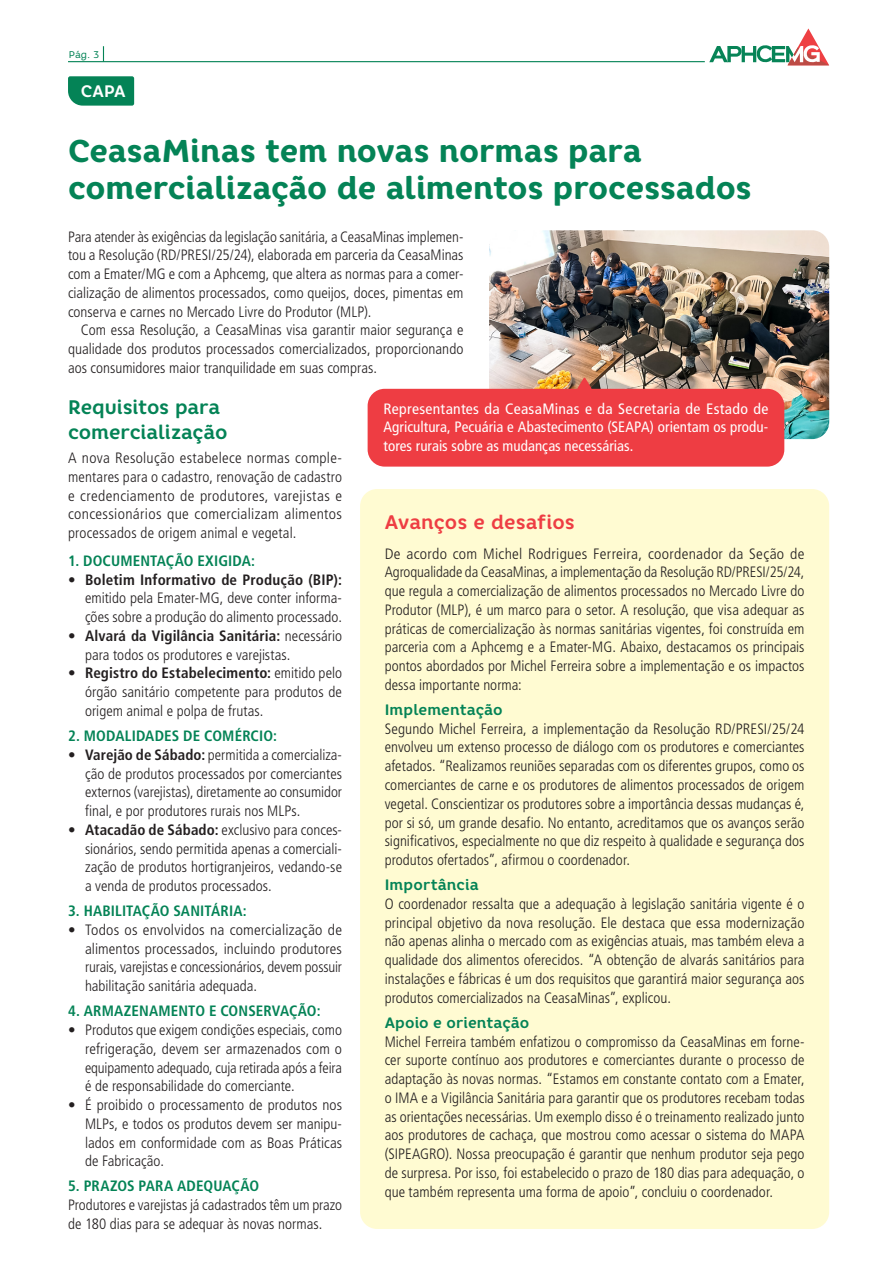
<style>
.page{position:relative;width:893px;height:1263px;background:#fff}
.page>*{position:absolute;margin:0;border:0;box-sizing:border-box;transform-origin:0 0}
.titulos{font:800 31.5px/37px "Core Rhino 75";letter-spacing:-.005em;color:#048356}
.Texto{font:700 19.65px/24.5px "Core Rhino 65";letter-spacing:-.005em;color:#048356}
.Texto-2{font:700 19.65px "Core Rhino 65";color:#ee3d43}
.versais{font:700 16.65px "Core Rhino 65";color:#fff}
.Texto-3{font:300 condensed 15px/18.8px "Frutiger LT Std";color:#231f20;text-align:justify}
.Texto-4{font:300 condensed 15px/18.8px "Frutiger LT Std";color:#231f20;text-align:justify;scale:1.05 1}
.Texto-5{font:condensed 15px/18.8px "Frutiger LT Std";letter-spacing:.005em;color:#fff;text-align:justify;scale:1.05 1}
.Texto-6{font:700 condensed 15px "Frutiger LT Std";letter-spacing:.01em;color:#048356}
.Texto-7{font:700 15px "Core Rhino 65";letter-spacing:.01em;color:#048356}
.dados_edicao{font:9.75px "Core Rhino 45";color:#048356}
.s1{font-weight:700}
</style>
<div class="page">
<div style="left:360px;top:489px;width:469px;height:740px;background:#fffbd2;border-radius:17px"></div>
<svg style="left:68px;top:76px;width:66px;height:30px;background:#10885e"></svg>
<img style="left:489px;top:230px;width:340px;height:209px">
<div style="left:368px;top:389px;width:416px;height:78px;background:#ee3d43;border-radius:17px"></div>
<svg style="left:577px;top:377px;width:15px;height:12px"></svg>
<hr style="left:68px;top:61px;width:637px;height:1px;background:#048356">
<svg style="left:103px;top:46px;width:1px;height:15px"></svg>
<svg style="left:709px;top:28px;width:120px;height:37px"></svg>
<p class="dados_edicao" style="left:69px;top:48px;width:32px">Pág. 3</p>
<p class="versais" style="left:81px;top:80px;width:46px">CAPA</p>
<p class="titulos" style="left:68px;top:132px;width:685px">CeasaMinas tem novas normas para comercialização de alimentos processados</p>
<p class="Texto-3" style="left:68px;top:227px;width:397px">Para atender às exigências da legislação sanitária, a CeasaMinas implemen&shy;tou a Resolução (RD/PRESI/25/24), elaborada em parceria da CeasaMinas com a Emater/MG e com a Aphcemg, que altera as normas para a comer&shy;cialização de alimentos processados, como queijos, doces, pimentas em conserva e carnes no Mercado Livre do Produtor (MLP).</p>
<p class="Texto-3" style="left:68px;top:321px;width:397px;text-indent:13px">Com essa Resolução, a CeasaMinas visa garantir maior segurança e qualidade dos produtos processados comercializados, proporcionando aos consumidores maior tranquilidade em suas compras.</p>
<p class="Texto" style="left:68px;top:395px;width:161px">Requisitos para comercialização</p>
<p class="Texto-3" style="left:68px;top:449px;width:276px">A nova Resolução estabelece normas comple&shy;mentares para o cadastro, renovação de cadastro e credenciamento de produtores, varejistas e concessionários que comercializam alimentos processados de origem animal e vegetal.</p>
<p class="Texto-6" style="left:68px;top:552px;width:189px">1. DOCUMENTAÇÃO EXIGIDA:</p>
<p class="Texto-3" style="left:85px;top:570px;width:259px;text-indent:-17px"><span class="s1">• Boletim Informativo de Produção (BIP): </span>emitido pela Emater-MG, deve conter informa&shy;ções sobre a produção do alimento processado.</p>
<p class="Texto-3" style="left:85px;top:626px;width:259px;text-indent:-17px"><span class="s1">• Alvará da Vigilância Sanitária:</span> necessário para todos os produtores e varejistas.</p>
<p class="Texto-3" style="left:85px;top:664px;width:259px;text-indent:-17px"><span class="s1">• Registro do Estabelecimento:</span> emitido pelo órgão sanitário competente para produtos de origem animal e polpa de frutas.</p>
<p class="Texto-6" style="left:68px;top:727px;width:211px">2. MODALIDADES DE COMÉRCIO:</p>
<p class="Texto-3" style="left:85px;top:745px;width:259px;text-indent:-17px"><span class="s1">• Varejão de Sábado:</span> permitida a comercializa&shy;ção de produtos processados por comerciantes externos (varejistas), diretamente ao consumidor final, e por produtores rurais nos MLPs.</p>
<p class="Texto-3" style="left:85px;top:820px;width:259px;text-indent:-17px"><span class="s1">• Atacadão de Sábado:</span> exclusivo para conces&shy;sionários, sendo permitida apenas a comerciali&shy;zação de produtos hortigranjeiros, vedando-se a venda de produtos processados.</p>
<p class="Texto-6" style="left:68px;top:902px;width:180px">3. HABILITAÇÃO SANITÁRIA:</p>
<p class="Texto-3" style="left:85px;top:920px;width:259px;text-indent:-17px">• Todos os envolvidos na comercialização de alimentos processados, incluindo produtores rurais, varejistas e concessionários, devem possuir habilitação sanitária adequada.</p>
<p class="Texto-6" style="left:68px;top:1002px;width:254px">4. ARMAZENAMENTO E CONSERVAÇÃO:</p>
<p class="Texto-3" style="left:85px;top:1021px;width:259px;text-indent:-17px">• Produtos que exigem condições especiais, como refrigeração, devem ser armazenados com o equipamento adequado, cuja retirada após a feira é de responsabilidade do comerciante.</p>
<p class="Texto-3" style="left:85px;top:1096px;width:259px;text-indent:-17px">• É proibido o processamento de produtos nos MLPs, e todos os produtos devem ser manipu&shy;lados em conformidade com as Boas Práticas de Fabricação.</p>
<p class="Texto-6" style="left:68px;top:1177px;width:193px">5. PRAZOS PARA ADEQUAÇÃO</p>
<p class="Texto-3" style="left:68px;top:1196px;width:276px">Produtores e varejistas já cadastrados têm um prazo de 180 dias para se adequar às novas normas.</p>
<p class="Texto-5" style="left:384px;top:399px;width:368px">Representantes da CeasaMinas e da Secretaria de Estado de Agricultura, Pecuária e Abastecimento (SEAPA) orientam os produ&shy;tores rurais sobre as mudanças necessárias.</p>
<p class="Texto-2" style="left:385px;top:509px;width:191px">Avanços e desafios</p>
<p class="Texto-4" style="left:385px;top:544px;width:401px">De acordo com Michel Rodrigues Ferreira, coordenador da Seção de Agroqualidade da CeasaMinas, a implementação da Resolução RD/PRESI/25/24, que regula a comercialização de alimentos processados no Mercado Livre do Produtor (MLP), é um marco para o setor. A resolução, que visa adequar as práticas de comercialização às normas sanitárias vigentes, foi construída em parceria com a Aphcemg e a Emater-MG. Abaixo, destacamos os principais pontos abordados por Michel Ferreira sobre a implementação e os impactos dessa importante norma:</p>
<p class="Texto-7" style="left:385px;top:700px;width:119px">Implementação</p>
<p class="Texto-3" style="left:385px;top:719px;width:421px">Segundo Michel Ferreira, a implementação da Resolução RD/PRESI/25/24 envolveu um extenso processo de diálogo com os produtores e comerciantes afetados. “Realizamos reuniões separadas com os diferentes grupos, como os comerciantes de carne e os produtores de alimentos processados de origem vegetal. Conscientizar os produtores sobre a importância dessas mudanças é, por si só, um grande desafio. No entanto, acreditamos que os avanços serão significativos, especialmente no que diz respeito à qualidade e segurança dos produtos ofertados”, afirmou o coordenador.</p>
<p class="Texto-7" style="left:385px;top:875px;width:96px">Importância</p>
<p class="Texto-3" style="left:385px;top:894px;width:421px">O coordenador ressalta que a adequação à legislação sanitária vigente é o principal objetivo da nova resolução. Ele destaca que essa modernização não apenas alinha o mercado com as exigências atuais, mas também eleva a qualidade dos alimentos oferecidos. “A obtenção de alvarás sanitários para instalações e fábricas é um dos requisitos que garantirá maior segurança aos produtos comercializados na CeasaMinas”, explicou.</p>
<p class="Texto-7" style="left:385px;top:1013px;width:146px">Apoio e orientação</p>
<p class="Texto-3" style="left:385px;top:1032px;width:421px">Michel Ferreira também enfatizou o compromisso da CeasaMinas em forne&shy;cer suporte contínuo aos produtores e comerciantes durante o processo de adaptação às novas normas. “Estamos em constante contato com a Emater, o IMA e a Vigilância Sanitária para garantir que os produtores recebam todas as orientações necessárias. Um exemplo disso é o treinamento realizado junto aos produtores de cachaça, que mostrou como acessar o sistema do MAPA (SIPEAGRO). Nossa preocupação é garantir que nenhum produtor seja pego de surpresa. Por isso, foi estabelecido o prazo de 180 dias para adequação, o que também representa uma forma de apoio”, concluiu o coordenador.</p>
</div>
